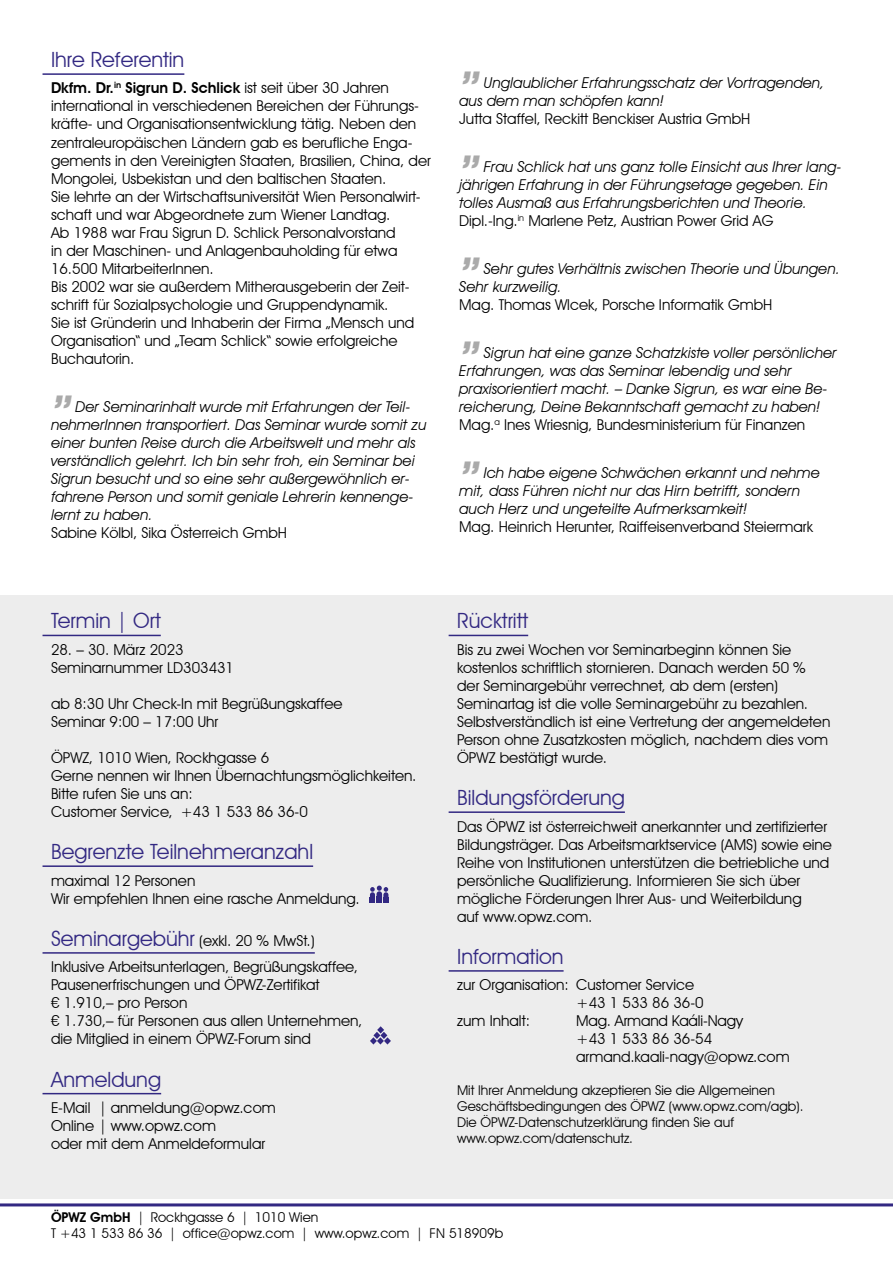
<style>
.page{position:relative;width:893px;height:1263px;background:#fff}
.page>*{position:absolute;margin:0;border:0;box-sizing:border-box;transform-origin:0 0}
.t1{font:italic 600 48px "Avant Garde IT Cby BT";color:#aaa}
.t2{font:21px "Avant Garde IT Cby BT";color:#322882}
.t3{font:15px/18px "Avant Garde IT Cby BT";color:#000}
.t4{font:italic 15px/18px "Avant Garde IT Cby BT";color:#000}
.t5{font:13.5px/16.2px "Avant Garde IT Cby BT";color:#000}
.s1{font-weight:600}
.s2{font-style:normal}
.s3{font-size:21px;color:#322882}
</style>
<div class="page">
<hr style="left:0;top:1203px;width:893px;height:3px;background:#322882">
<div style="left:0;top:595px;width:893px;height:604px;background:#ededed"></div>
<hr style="left:43px;top:635px;width:118px;height:1px;background:#322882">
<hr style="left:43px;top:865px;width:270px;height:2px;background:#322882">
<hr style="left:43px;top:952px;width:272px;height:2px;background:#322882">
<hr style="left:43px;top:1093px;width:118px;height:1px;background:#322882">
<hr style="left:449px;top:635px;width:79px;height:1px;background:#322882">
<hr style="left:449px;top:811px;width:176px;height:2px;background:#322882">
<hr style="left:449px;top:970px;width:115px;height:2px;background:#322882">
<svg style="left:370px;top:885px;width:18px;height:17px"></svg>
<svg style="left:370px;top:1026px;width:21px;height:18px"></svg>
<hr style="left:43px;top:73px;width:141px;height:2px;background:#322882">
<h2 class="t2" style="left:51px;top:47px;width:135px">Ihre Referentin</h2>
<p class="t3" style="left:51px;top:79px;width:381px"><span class="s1">Dkfm. Dr.</span><sup>in</sup> <span class="s1">Sigrun D. Schlick</span> ist seit über 30 Jahren international in verschiedenen Bereichen der Führungs&shy;kräfte- und Organisationsentwicklung tätig. Neben den zentraleuropäischen Ländern gab es berufliche Enga&shy;gements in den Vereinigten Staaten, Brasilien, China, der Mongolei, Usbekistan und den baltischen Staaten.<br>Sie lehrte an der Wirtschaftsuniversität Wien Personalwirt&shy;schaft und war Abgeordnete zum Wiener Landtag.<br>Ab 1988 war Frau Sigrun D. Schlick Personalvorstand<br>in der Maschinen- und Anlagenbauholding für etwa 16.500 MitarbeiterInnen.<br>Bis 2002 war sie außerdem Mitherausgeberin der Zeit&shy;schrift für Sozialpsychologie und Gruppendynamik.<br>Sie ist Gründerin und Inhaberin der Firma „Mensch und Organisation“ und „Team Schlick“ sowie erfolgreiche Buchautorin.</p>
<h1 class="t1" style="left:51px;top:384px;width:22px">”</h1>
<p class="t4" style="left:51px;top:397px;width:377px;text-indent:25px">Der Seminarinhalt wurde mit Erfahrungen der Teil&shy;nehmerInnen transportiert. Das Seminar wurde somit zu einer bunten Reise durch die Arbeitswelt und mehr als verständlich gelehrt. Ich bin sehr froh, ein Seminar bei Sigrun besucht und so eine sehr außergewöhnlich er&shy;fahrene Person und somit geniale Lehrerin kennenge&shy;lernt zu haben.</p>
<p class="t3" style="left:51px;top:523px;width:238px">Sabine Kölbl, Sika Österreich GmbH</p>
<h1 class="t1" style="left:459px;top:60px;width:22px">”</h1>
<p class="t4" style="left:459px;top:73px;width:367px;text-indent:25px">Unglaublicher Erfahrungsschatz der Vortragenden, aus dem man schöpfen kann!</p>
<p class="t3" style="left:459px;top:109px;width:293px">Jutta Staffel, Reckitt Benckiser Austria GmbH</p>
<h1 class="t1" style="left:459px;top:144px;width:22px">”</h1>
<p class="t4" style="left:459px;top:157px;width:383px;text-indent:25px">Frau Schlick hat uns ganz tolle Einsicht aus Ihrer lang&shy;jährigen Erfahrung in der Führungsetage gegeben. Ein tolles Ausmaß aus Erfahrungsberichten und Theorie.<br><span class="s2">Dipl.-Ing.</span><sup>in</sup> <span class="s2">Marlene Petz, Austrian Power Grid AG</span></p>
<h1 class="t1" style="left:459px;top:246px;width:22px">”</h1>
<p class="t4" style="left:459px;top:259px;width:382px;text-indent:25px">Sehr gutes Verhältnis zwischen Theorie und Übungen.<br>Sehr kurzweilig.</p>
<p class="t3" style="left:459px;top:295px;width:315px">Mag. Thomas Wlcek, Porsche Informatik GmbH</p>
<h1 class="t1" style="left:459px;top:330px;width:22px">”</h1>
<p class="t4" style="left:459px;top:343px;width:379px;text-indent:25px">Sigrun hat eine ganze Schatzkiste voller persönlicher Erfahrungen, was das Seminar lebendig und sehr praxisorientiert macht. – Danke Sigrun, es war eine Be&shy;reicherung, Deine Bekanntschaft gemacht zu haben!<br><span class="s2">Mag.</span><sup>a</sup> <span class="s2">Ines Wriesnig, Bundesministerium für Finanzen</span></p>
<h1 class="t1" style="left:459px;top:450px;width:22px">”</h1>
<p class="t4" style="left:459px;top:463px;width:362px;text-indent:25px">Ich habe eigene Schwächen erkannt und nehme mit, dass Führen nicht nur das Hirn betrifft, sondern auch Herz und ungeteilte Aufmerksamkeit!</p>
<p class="t3" style="left:459px;top:517px;width:355px">Mag. Heinrich Herunter, Raiffeisenverband Steiermark</p>
<h2 class="t2" style="left:51px;top:608px;width:111px">Termin | Ort</h2>
<p class="t3" style="left:51px;top:640px;width:185px">28. – 30. März 2023<br>Seminarnummer LD303431</p>
<p class="t3" style="left:51px;top:694px;width:293px">ab 8:30 Uhr Check-In mit Begrüßungskaffee<br>Seminar 9:00 – 17:00 Uhr</p>
<p class="t3" style="left:51px;top:748px;width:367px">ÖPWZ, 1010 Wien, Rockhgasse 6<br>Gerne nennen wir Ihnen Übernachtungsmöglichkeiten.<br>Bitte rufen Sie uns an:<br>Customer Service, +43 1 533 86 36-0</p>
<h2 class="t2" style="left:51px;top:839px;width:264px">Begrenzte Teilnehmeranzahl</h2>
<p class="t3" style="left:51px;top:871px;width:310px">maximal 12 Personen<br>Wir empfehlen Ihnen eine rasche Anmeldung.</p>
<p class="t3" style="left:51px;top:927px;width:308px;line-height:26.5px"><span class="s3">Seminargebühr</span> (exkl. 20 % MwSt.)<br>Inklusive Arbeitsunterlagen, Begrüßungskaffee,</p>
<p class="t3" style="left:51px;top:976px;width:313px">Pausenerfrischungen und ÖPWZ-Zertifikat<br>€ 1.910,– pro Person<br>€ 1.730,– für Personen aus allen Unternehmen, die Mitglied in einem ÖPWZ-Forum sind</p>
<h2 class="t2" style="left:51px;top:1066px;width:112px">Anmeldung</h2>
<p class="t3" style="left:51px;top:1098px;width:226px">E-Mail | anmeldung@opwz.com<br>Online | www.opwz.com<br>oder mit dem Anmeldeformular</p>
<h2 class="t2" style="left:457px;top:608px;width:73px">Rücktritt</h2>
<p class="t3" style="left:457px;top:640px;width:375px">Bis zu zwei Wochen vor Seminarbeginn können Sie kostenlos schriftlich stornieren. Danach werden 50 % der Seminargebühr verrechnet, ab dem (ersten)<br>Seminartag ist die volle Seminargebühr zu bezahlen.<br>Selbstverständlich ist eine Vertretung der angemeldeten Person ohne Zusatzkosten möglich, nachdem dies vom ÖPWZ bestätigt wurde.</p>
<h2 class="t2" style="left:457px;top:785px;width:169px">Bildungsförderung</h2>
<p class="t3" style="left:457px;top:817px;width:376px">Das ÖPWZ ist österreichweit anerkannter und zertifizierter Bildungsträger. Das Arbeitsmarktservice (AMS) sowie eine Reihe von Institutionen unterstützen die betriebliche und persönliche Qualifizierung. Informieren Sie sich über mögliche Förderungen Ihrer Aus- und Weiterbildung<br>auf www.opwz.com.</p>
<h2 class="t2" style="left:457px;top:943px;width:108px">Information</h2>
<p class="t3" style="left:457px;top:976px;width:239px">zur Organisation: Customer Service</p>
<p class="t3" style="left:576px;top:994px;width:129px">+43 1 533 86 36-0</p>
<p class="t3" style="left:457px;top:1012px;width:74px">zum Inhalt:</p>
<p class="t3" style="left:576px;top:1012px;width:215px">Mag. Armand Kaáli-Nagy<br>+43 1 533 86 36-54 armand.kaali-nagy@opwz.com</p>
<p class="t5" style="left:457px;top:1082px;width:348px">Mit Ihrer Anmeldung akzeptieren Sie die Allgemeinen Geschäftsbedingungen des ÖPWZ (www.opwz.com/agb).<br>Die ÖPWZ-Datenschutzerklärung finden Sie auf www.opwz.com/datenschutz.</p>
<p class="t5" style="left:51px;top:1209px;width:454px"><span class="s1">ÖPWZ GmbH</span> | Rockhgasse 6 | 1010 Wien<br>T +43 1 533 86 36 | office@opwz.com | www.opwz.com | FN 518909b</p>
</div>
